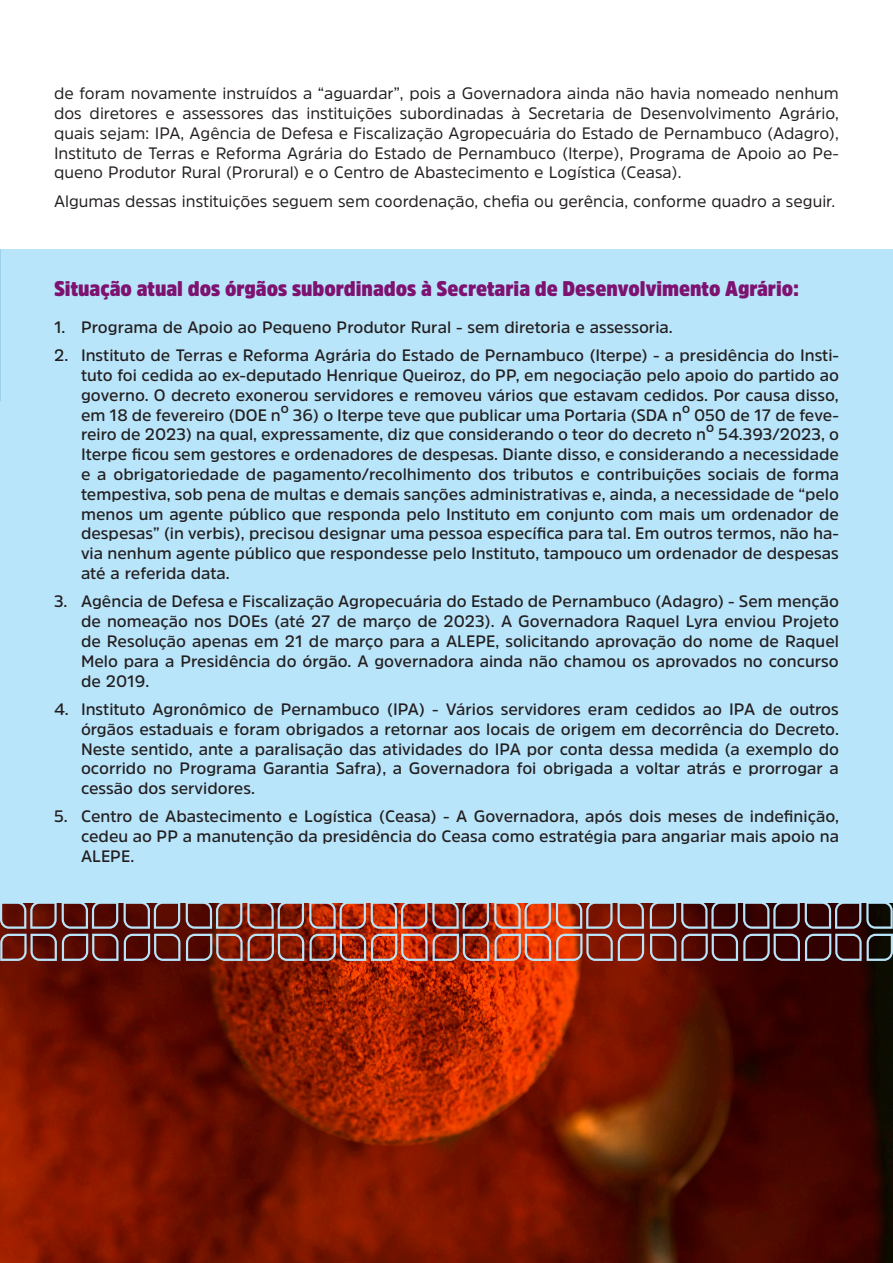
<style>
.page{position:relative;width:893px;height:1263px;background:#fff}
.page>*{position:absolute;margin:0;border:0;box-sizing:border-box;transform-origin:0 0}
.t1{font:900 21px "Amsi Pro Narw";color:#7d1270}
.t2{font:600 16.5px/19.8px "Amsi Pro";color:#231f20;text-align:justify}
.t3{font:16.5px/19.8px "Amsi Pro";color:#231f20;text-align:justify}
</style>
<div class="page">
<div style="left:0;top:249px;width:893px;height:655px;background:#b9e5fa"></div>
<img style="left:0;top:0;width:1px;height:389px">
<img style="left:0;top:904px;width:893px;height:359px">
<svg style="left:0;top:903px;width:180px;height:58px;background:#6d3a36"></svg>
<svg style="left:186px;top:903px;width:458px;height:58px;background:#a44935"></svg>
<svg style="left:650px;top:903px;width:243px;height:58px;background:#543435"></svg>
<p class="t3" style="left:54px;top:83px;width:786px">de foram novamente instruídos a “aguardar”, pois a Governadora ainda não havia nomeado nenhum dos diretores e assessores das instituições subordinadas à Secretaria de Desenvolvimento Agrário, quais sejam: IPA, Agência de Defesa e Fiscalização Agropecuária do Estado de Pernambuco (Adagro), Instituto de Terras e Reforma Agrária do Estado de Pernambuco (Iterpe), Programa de Apoio ao Pe&shy;queno Produtor Rural (Prorural) e o Centro de Abastecimento e Logística (Ceasa).</p>
<p class="t3" style="left:54px;top:191px;width:783px">Algumas dessas instituições seguem sem coordenação, chefia ou gerência, conforme quadro a seguir.</p>
<p class="t1" style="left:54px;top:274px;width:747px">Situação atual dos órgãos subordinados à Secretaria de Desenvolvimento Agrário:</p>
<p class="t2" style="left:54px;top:317px;width:620px">1. Programa de Apoio ao Pequeno Produtor Rural - sem diretoria e assessoria.</p>
<p class="t2" style="left:81px;top:345px;width:760px;text-indent:-27px">2. Instituto de Terras e Reforma Agrária do Estado de Pernambuco (Iterpe) - a presidência do Insti&shy;tuto foi cedida ao ex-deputado Henrique Queiroz, do PP, em negociação pelo apoio do partido ao governo. O decreto exonerou servidores e removeu vários que estavam cedidos. Por causa disso, em 18 de fevereiro (DOE nº 36) o Iterpe teve que publicar uma Portaria (SDA nº 050 de 17 de feve&shy;reiro de 2023) na qual, expressamente, diz que considerando o teor do decreto nº 54.393/2023, o Iterpe ficou sem gestores e ordenadores de despesas. Diante disso, e considerando a necessidade e a obrigatoriedade de pagamento/recolhimento dos tributos e contribuições sociais de forma tempestiva, sob pena de multas e demais sanções administrativas e, ainda, a necessidade de “pelo menos um agente público que responda pelo Instituto em conjunto com mais um ordenador de despesas” (in verbis), precisou designar uma pessoa específica para tal. Em outros termos, não ha&shy;via nenhum agente público que respondesse pelo Instituto, tampouco um ordenador de despesas até a referida data.</p>
<p class="t2" style="left:81px;top:591px;width:760px;text-indent:-27px">3. Agência de Defesa e Fiscalização Agropecuária do Estado de Pernambuco (Adagro) - Sem menção de nomeação nos DOEs (até 27 de março de 2023). A Governadora Raquel Lyra enviou Projeto de Resolução apenas em 21 de março para a ALEPE, solicitando aprovação do nome de Raquel Melo para a Presidência do órgão. A governadora ainda não chamou os aprovados no concurso de 2019.</p>
<p class="t2" style="left:81px;top:699px;width:760px;text-indent:-27px">4. Instituto Agronômico de Pernambuco (IPA) - Vários servidores eram cedidos ao IPA de outros órgãos estaduais e foram obrigados a retornar aos locais de origem em decorrência do Decreto.<br>Neste sentido, ante a paralisação das atividades do IPA por conta dessa medida (a exemplo do ocorrido no Programa Garantia Safra), a Governadora foi obrigada a voltar atrás e prorrogar a cessão dos servidores.</p>
<p class="t2" style="left:81px;top:806px;width:759px;text-indent:-27px">5. Centro de Abastecimento e Logística (Ceasa) - A Governadora, após dois meses de indefinição, cedeu ao PP a manutenção da presidência do Ceasa como estratégia para angariar mais apoio na ALEPE.</p>
</div>
